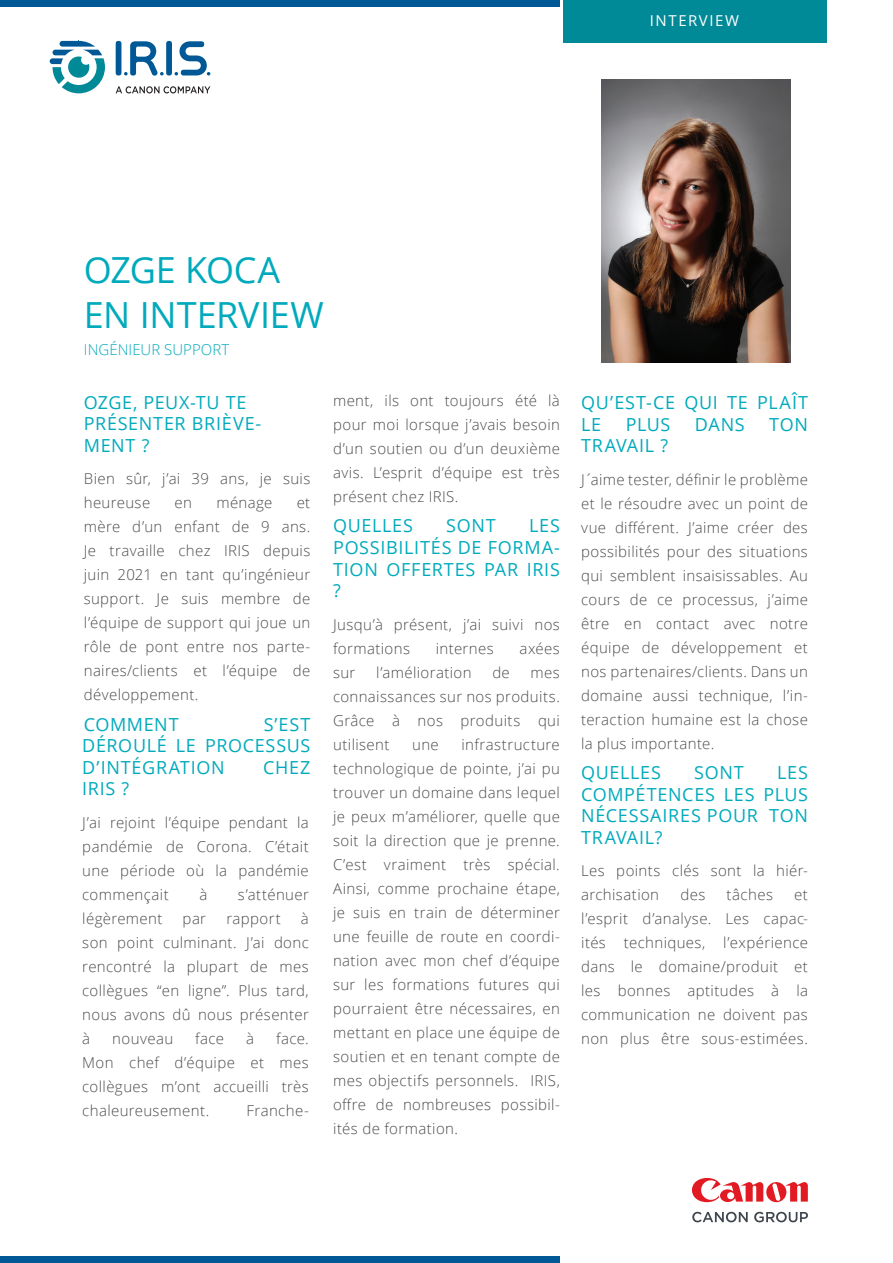
<style>
.page{position:relative;width:893px;height:1263px;background:#fff}
.page>*{position:absolute;margin:0;border:0;box-sizing:border-box;transform-origin:0 0}
.t1{font:36px/45px "Open Sans";letter-spacing:-.005em;color:#00aabc}
.t2{font:18px/21.6px "Open Sans";letter-spacing:.04em;color:#00aabc;text-align:justify}
.t3{font:300 15px/24px "Open Sans";letter-spacing:.025em;color:#4b4c4d;text-align:justify}
.t4{font:300 15px "Open Sans";letter-spacing:.005em;color:#00aabc}
.t5{font:15px "Open Sans";letter-spacing:.105em;color:#fff}
</style>
<div class="page">
<div style="left:563px;top:0;width:263px;height:43px;background:#008997"></div>
<img style="left:601px;top:80px;width:189px;height:282px">
<svg style="left:692px;top:1212px;width:56px;height:10px"></svg>
<svg style="left:754px;top:1212px;width:54px;height:10px"></svg>
<svg style="left:692px;top:1178px;width:116px;height:24px"></svg>
<div style="left:0;top:0;width:560px;height:6px;background:#005996"></div>
<div style="left:0;top:1256px;width:560px;height:7px;background:#005996"></div>
<svg style="left:50px;top:41px;width:55px;height:52px"></svg>
<svg style="left:116px;top:86px;width:94px;height:7px"></svg>
<div style="left:116px;top:41px;width:5px;height:35px;background:#005996;border-radius:3px"></div>
<div style="left:166px;top:41px;width:6px;height:35px;background:#005996;border-radius:3px"></div>
<svg style="left:175px;top:41px;width:35px;height:34px"></svg>
<svg style="left:124px;top:41px;width:40px;height:35px"></svg>
<p class="t5" style="left:650px;top:10px;width:91px">INTERVIEW</p>
<h1 class="t1" style="left:84px;top:247px;width:241px">OZGE KOCA<br>EN INTERVIEW</h1>
<p class="t4" style="left:84px;top:339px;width:147px">INGÉNIEUR SUPPORT</p>
<p class="t2" style="left:84px;top:392px;width:179px;text-align:left">OZGE, PEUX-TU TE<br>PRÉSENTER BRIÈVE-<br>MENT ?</p>
<p class="t3" style="left:84px;top:466px;width:228px">Bien sûr, j’ai 39 ans, je suis heureuse</p>
<p class="t3" style="left:175px;top:490px;width:19px">en</p>
<p class="t3" style="left:216px;top:490px;width:57px">ménage</p>
<p class="t3" style="left:84px;top:490px;width:228px;text-indent:213px">et mère d’un enfant de 9 ans.<br>Je travaille chez IRIS depuis juin 2021 en tant qu’ingénieur support. Je suis membre de l’équipe de support qui joue un rôle de pont entre nos parte&shy;naires/clients et l’équipe de développement.</p>
<p class="t2" style="left:84px;top:713px;width:96px">COMMENT</p>
<p class="t2" style="left:82px;top:713px;width:230px;text-indent:181px">S’EST DÉROULÉ LE PROCESSUS D’INTÉGRATION</p>
<p class="t2" style="left:263px;top:756px;width:49px">CHEZ</p>
<p class="t2" style="left:82px;top:777px;width:48px">IRIS ?</p>
<p class="t3" style="left:82px;top:810px;width:228px">J’ai rejoint l’équipe pendant la pandémie de Corona. C’était une période où la pandémie commençait</p>
<p class="t3" style="left:199px;top:882px;width:9px">à</p>
<p class="t3" style="left:238px;top:882px;width:72px">s’atténuer</p>
<p class="t3" style="left:82px;top:906px;width:228px;text-indent:219px">à son point culminant. J’ai donc rencontré la plupart de mes collègues “en ligne”. Plus tard, nous avons dû nous présenter à</p>
<p class="t3" style="left:82px;top:906px;width:82px">légèrement</p>
<p class="t3" style="left:183px;top:906px;width:25px">par</p>
<p class="t3" style="left:226px;top:906px;width:56px">rapport</p>
<p class="t3" style="left:112px;top:1026px;width:62px">nouveau</p>
<p class="t3" style="left:195px;top:1026px;width:30px">face</p>
<p class="t3" style="left:246px;top:1026px;width:9px">à</p>
<p class="t3" style="left:82px;top:1026px;width:228px;text-indent:194px">face.<br>Mon chef d’équipe et mes collègues m’ont accueilli très chaleureusement.</p>
<p class="t3" style="left:247px;top:1098px;width:64px">Franche-</p>
<p class="t3" style="left:333px;top:388px;width:228px">ment, ils ont toujours été là pour moi lorsque j’avais besoin d’un soutien ou d’un deuxième avis. L’esprit d’équipe est très présent chez IRIS.</p>
<p class="t2" style="left:333px;top:514px;width:81px">QUELLES</p>
<p class="t2" style="left:446px;top:514px;width:51px">SONT</p>
<p class="t2" style="left:333px;top:514px;width:228px;text-indent:196px">LES POSSIBILITÉS DE FORMA-TION OFFERTES PAR IRIS ?</p>
<p class="t3" style="left:333px;top:612px;width:228px">Jusqu’à présent, j’ai suivi nos formations</p>
<p class="t3" style="left:436px;top:636px;width:60px">internes</p>
<p class="t3" style="left:520px;top:636px;width:42px">axées</p>
<p class="t3" style="left:333px;top:660px;width:24px">sur</p>
<p class="t3" style="left:376px;top:660px;width:97px">l’amélioration</p>
<p class="t3" style="left:492px;top:660px;width:19px">de</p>
<p class="t3" style="left:333px;top:660px;width:228px;text-indent:197px">mes connaissances sur nos produits.<br>Grâce à nos produits qui utilisent</p>
<p class="t3" style="left:333px;top:732px;width:228px;text-indent:128px">infrastructure technologique de pointe, j’ai pu trouver un domaine dans lequel je peux m’améliorer, quelle que soit la direction que je prenne.<br>C’est vraiment très spécial.<br>Ainsi, comme prochaine étape, je suis en train de déterminer une feuille de route en coordi&shy;nation avec mon chef d’équipe sur les formations futures qui pourraient être nécessaires, en mettant en place une équipe de soutien et en tenant compte de mes objectifs personnels. IRIS, offre de nombreuses possibil&shy;ités de formation.</p>
<p class="t3" style="left:412px;top:732px;width:28px">une</p>
<p class="t2" style="left:581px;top:391px;width:228px">QU’EST-CE QUI TE PLAÎT<br>LE</p>
<p class="t2" style="left:626px;top:413px;width:46px">PLUS</p>
<p class="t2" style="left:695px;top:413px;width:51px">DANS</p>
<p class="t2" style="left:769px;top:413px;width:40px">TON</p>
<p class="t2" style="left:581px;top:435px;width:88px">TRAVAIL ?</p>
<p class="t3" style="left:581px;top:467px;width:228px">J´aime tester, définir le problème et le résoudre avec un point de vue différent. J’aime créer des possibilités pour des situations qui semblent insaisissables. Au cours de ce processus, j’aime être en contact avec notre équipe de développement et nos partenaires/clients. Dans un domaine aussi technique, l’in&shy;teraction humaine est la chose la plus importante.</p>
<p class="t2" style="left:581px;top:761px;width:81px">QUELLES</p>
<p class="t2" style="left:694px;top:761px;width:51px">SONT</p>
<p class="t2" style="left:581px;top:761px;width:228px;text-indent:196px">LES COMPÉTENCES LES PLUS NÉCESSAIRES POUR TON TRAVAIL?</p>
<p class="t3" style="left:581px;top:858px;width:228px">Les points clés sont la hiér&shy;archisation</p>
<p class="t3" style="left:680px;top:882px;width:26px">des</p>
<p class="t3" style="left:727px;top:882px;width:48px">tâches</p>
<p class="t3" style="left:581px;top:882px;width:228px;text-indent:213px">et l’esprit d’analyse. Les capac&shy;ités techniques, l’expérience dans le domaine/produit et les bonnes aptitudes à la communication ne doivent pas non plus être sous-estimées.</p>
</div>
